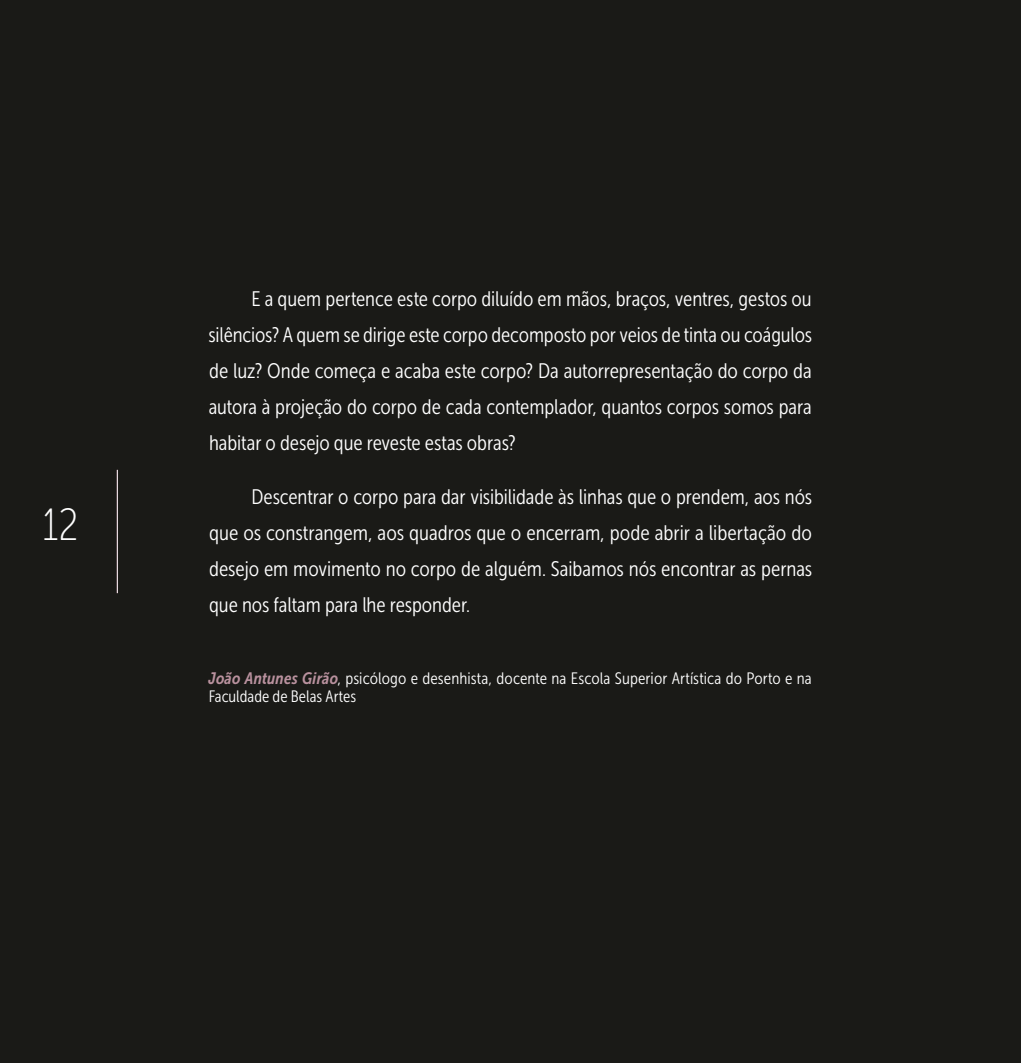
<style>
.page{position:relative;width:1021px;height:1063px;background:#fff}
.page>*{position:absolute;margin:0;border:0;box-sizing:border-box;transform-origin:0 0}
.t1{font:45px "Museo Sans Cond 100";color:#fff}
.t2{font:21px/36px "Museo Sans Cond 300";letter-spacing:-.005em;color:#fff;text-align:justify}
.t3{font:16.5px/18px "Museo Sans Cond 300";letter-spacing:.005em;color:#fff}
.s1{font-family:"Museo Sans Cond 700";font-style:italic;color:#b9919e}
</style>
<div class="page">
<div style="left:0;top:0;width:1020px;height:1063px;background:#1a1a17"></div>
<hr style="left:117px;top:470px;width:1px;height:123px;background:#fff">
<h1 class="t1" style="left:43px;top:501px;width:38px">12</h1>
<p class="t2" style="left:208px;top:281px;width:605px;text-indent:43px">E a quem pertence este corpo diluído em mãos, braços, ventres, gestos ou silêncios? A quem se dirige este corpo decomposto por veios de tinta ou coágulos de luz? Onde começa e acaba este corpo? Da autorrepresentação do corpo da autora à projeção do corpo de cada contemplador, quantos corpos somos para habitar o desejo que reveste estas obras?</p>
<p class="t2" style="left:209px;top:479px;width:604px;text-indent:42px">Descentrar o corpo para dar visibilidade às linhas que o prendem, aos nós que os constrangem, aos quadros que o encerram, pode abrir a libertação do desejo em movimento no corpo de alguém. Saibamos nós encontrar as pernas que nos faltam para lhe responder.</p>
<p class="t3" style="left:208px;top:669px;width:604px"><span class="s1">João Antunes Girão</span>, psicólogo e desenhista, docente na Escola Superior Artística do Porto e na<br>Faculdade de Belas Artes</p>
</div>
